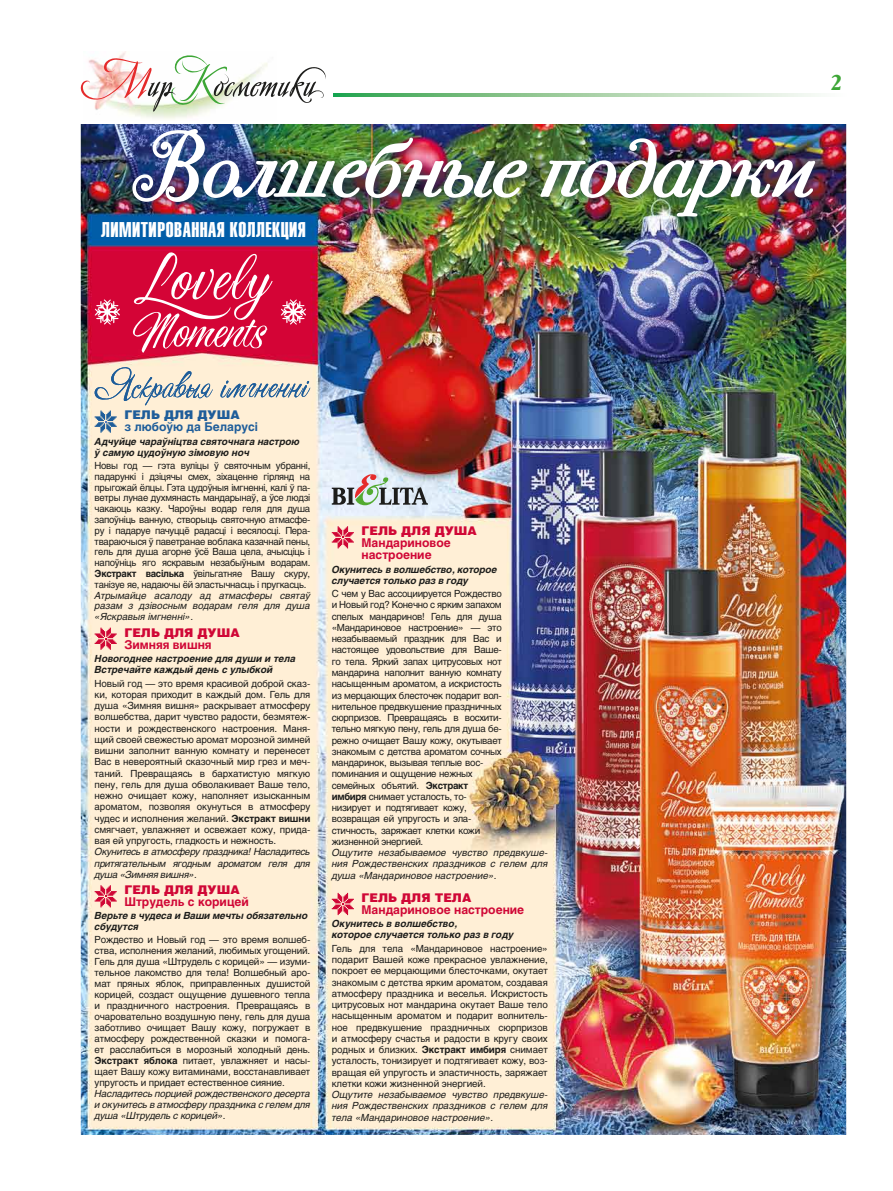
<style>
.page{position:relative;width:893px;height:1191px;background:#fff}
.page>*{position:absolute;margin:0;border:0;box-sizing:border-box;transform-origin:0 0}
.t1{font:79.5px "Bodoni Sev Swash C";color:#fff}
.t2{font:700 21.75px "Academy C";color:#3da636}
.t3{font:21px "Helios Extra Compressed";letter-spacing:.07em;color:#fff}
.t4{font:700 12px/12px "Helios";color:#d00736}
.t5{font:900 12px "Helios";color:#d00736}
.t6{font:700 12px "Helios";color:#1e5d9a}
.t7{font:900 12px "Helios";color:#1e5d9a}
.t8{font:9.75px/11.2px "Helios";letter-spacing:-.03em;color:#1d1d1b;text-align:justify}
.t9{font:italic 9.75px/11.2px "Helios";color:#1d1d1b;text-align:justify}
.t10{font:italic 700 9.75px/11.2px "Helios";color:#1d1d1b}
.s1{font-weight:700}
</style>
<div class="page">
<svg style="left:333px;top:94px;width:484px;height:2px"></svg>
<svg style="left:80px;top:55px;width:246px;height:53px"></svg>
<img style="left:80px;top:108px;width:767px;height:1027px">
<h1 class="t1" style="left:131px;top:111px;width:683px">Волшебные подарки</h1>
<h3 class="t3" style="left:101px;top:218px;width:206px">лимитированная коллекция</h3>
<h2 class="t2" style="left:831px;top:68px;width:13px">2</h2>
<p class="t7" style="left:124px;top:407px;width:115px">Гель для душа</p>
<p class="t6" style="left:124px;top:420px;width:135px">з любоўю да Беларусі</p>
<p class="t10" style="left:95px;top:436px;width:207px">Адчуйце чараўніцтва святочнага настрою ў самую цудоўную зімовую ноч</p>
<p class="t8" style="left:95px;top:460px;width:217px;line-height:10.8px">Новы год — гэта вуліцы ў святочным убранні, падарункі і дзіцячы смех, зіхаценне гірлянд на прыгожай ёлцы. Гэта цудоўныя імгненні, калі ў па&shy;ветры лунае духмянасть мандарынаў, а ўсе людзі чакаюць казку. Чароўны водар геля для душа запоўніць ванную, створыць святочную атмасфе&shy;ру і падаруе пачуццё радасці і весялосці. Пера&shy;твараючыся ў паветранае воблака казачнай пены, гель для душа агорне ўсё Ваша цела, ачысціць і напоўніць яго яскравым незабыўным водарам.<br><span class="s1">Экстракт васілька</span> ўвільгатняе Вашу скуру, танізуе яе, надаючы ёй эластычнасць і пругкасць.</p>
<p class="t9" style="left:95px;top:590px;width:217px;line-height:10.8px">Атрымайце асалоду ад атмасферы святаў разам з дзівосным водарам геля для душа «Яскравыя імгненні».</p>
<p class="t5" style="left:124px;top:624px;width:115px">Гель для душа</p>
<p class="t4" style="left:124px;top:638px;width:89px">Зимняя вишня</p>
<p class="t10" style="left:95px;top:653px;width:203px">Новогоднее настроение для души и тела<br>Встречайте каждый день с улыбкой</p>
<p class="t8" style="left:95px;top:677px;width:217px">Новый год — это время красивой доброй сказ&shy;ки, которая приходит в каждый дом. Гель для душа «Зимняя вишня» раскрывает атмосферу волшебства, дарит чувство радости, безмятеж&shy;ности и рождественского настроения. Маня&shy;щий своей свежестью аромат морозной зимней вишни заполнит ванную комнату и перенесет Вас в невероятный сказочный мир грез и меч&shy;таний. Превращаясь в бархатистую мягкую пену, гель для душа обволакивает Ваше тело, нежно очищает кожу, наполняет изысканным ароматом, позволяя окунуться в атмосферу чудес и исполнения желаний. <span class="s1">Экстракт вишни </span>смягчает, увлажняет и освежает кожу, прида&shy;вая ей упругость, гладкость и нежность.</p>
<p class="t9" style="left:95px;top:846px;width:217px">Окунитесь в атмосферу праздника! Насладитесь притягательным ягодным ароматом геля для душа «Зимняя вишня».</p>
<p class="t5" style="left:124px;top:882px;width:115px">Гель для душа</p>
<p class="t4" style="left:124px;top:896px;width:126px">Штрудель с корицей</p>
<p class="t10" style="left:95px;top:910px;width:215px">Верьте в чудеса и Ваши мечты обязательно сбудутся</p>
<p class="t8" style="left:95px;top:934px;width:217px">Рождество и Новый год — это время волшеб&shy;ства, исполнения желаний, любимых угощений.<br>Гель для душа «Штрудель с корицей» — изуми&shy;тельное лакомство для тела! Волшебный аро&shy;мат пряных яблок, приправленных душистой корицей, создаст ощущение душевного тепла и праздничного настроения. Превращаясь в очаровательно воздушную пену, гель для душа заботливо очищает Вашу кожу, погружает в атмосферу рождественной сказки и помога&shy;ет расслабиться в морозный холодный день.<br><span class="s1">Экстракт яблока</span> питает, увлажняет и насы&shy;щает Вашу кожу витаминами, восстанавливает упругость и придает естественное сияние.</p>
<p class="t9" style="left:95px;top:1087px;width:217px">Насладитесь порцией рождественского десерта и окунитесь в атмосферу праздника с гелем для душа «Штрудель с корицей».</p>
<p class="t5" style="left:362px;top:523px;width:115px">Гель для душа</p>
<p class="t4" style="left:362px;top:537px;width:91px">Мандариновое настроение</p>
<p class="t10" style="left:332px;top:563px;width:167px">Окунитесь в волшебство, которое случается только раз в году</p>
<p class="t8" style="left:332px;top:588px;width:171px;text-align:left">С чем у Вас ассоциируется Рождество и Новый год? Конечно с ярким запахом спелых мандаринов! Гель для душа «Мандариновое настроение» — это незабываемый праздник для Вас и настоящее удовольствие для Ваше&shy;го тела. Яркий запах цитрусовых нот мандарина наполнит ванную комнату насыщенным ароматом, а искристость из мерцающих блесточек подарит вол&shy;нительное предвкушение праздничных сюрпризов. Превращаясь в восхити&shy;тельно мягкую пену, гель для душа бе&shy;режно очищает Вашу кожу, окутывает знакомым с детства ароматом сочных мандаринок, вызывая теплые вос&shy;поминания и ощущение нежных семейных объятий. <span class="s1">Экстракт имбиря</span> снимает усталость, то&shy;низирует и подтягивает кожу, возвращая ей упругость и эла&shy;стичность, заряжает клетки кожи жизненной энергией.</p>
<p class="t9" style="left:332px;top:847px;width:218px">Ощутите незабываемое чувство предвкуше&shy;ния Рождественских праздников с гелем для душа «Мандариновое настроение».</p>
<p class="t5" style="left:362px;top:890px;width:110px">Гель для тела</p>
<p class="t4" style="left:362px;top:903px;width:164px">Мандариновое настроение</p>
<p class="t10" style="left:332px;top:918px;width:183px">Окунитесь в волшебство,<br>которое случается только раз в году</p>
<p class="t8" style="left:332px;top:942px;width:218px">Гель для тела «Мандариновое настроение» подарит Вашей коже прекрасное увлажнение, покроет ее мерцающими блесточками, окутает знакомым с детства ярким ароматом, создавая атмосферу праздника и веселья. Искристость цитрусовых нот мандарина окутает Ваше тело насыщенным ароматом и подарит волнитель&shy;ное предвкушение праздничных сюрпризов и атмосферу счастья и радости в кругу своих родных и близких. <span class="s1">Экстракт имбиря</span> снимает усталость, тонизирует и подтягивает кожу, воз&shy;вращая ей упругость и эластичность, заряжает клетки кожи жизненной энергией.</p>
<p class="t9" style="left:332px;top:1089px;width:218px">Ощутите незабываемое чувство предвкуше&shy;ния Рождественских праздников с гелем для тела «Мандариновое настроение».</p>
</div>
